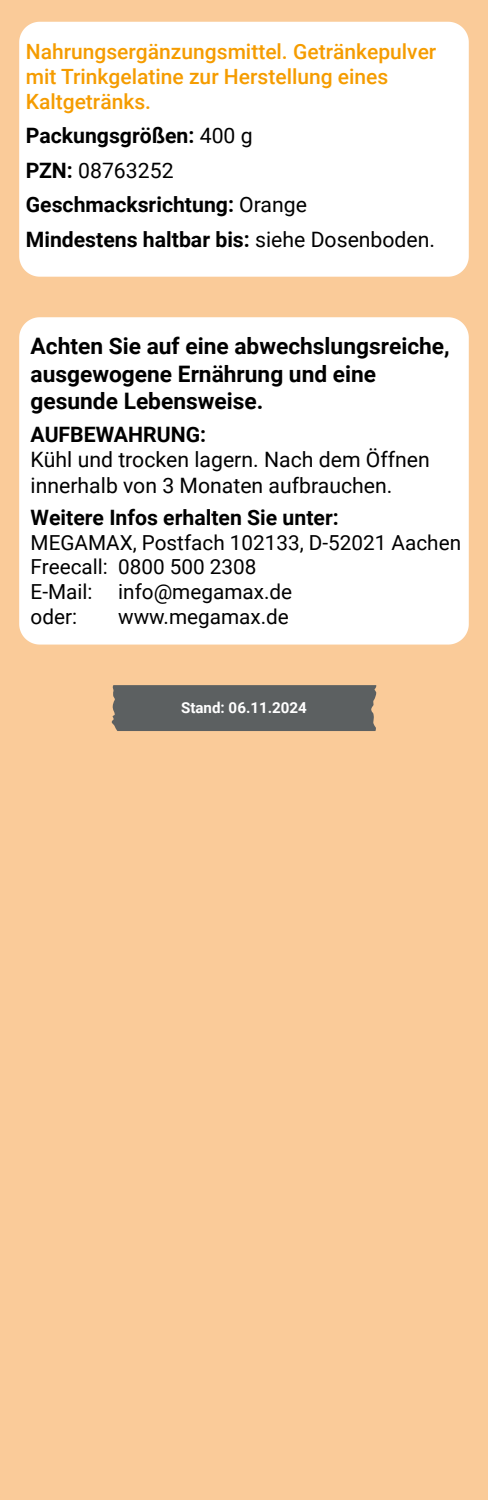
<style>
.page{position:relative;width:488px;height:1500px;background:#facb99}
.page>*{position:absolute;margin:0;border:0;box-sizing:border-box;transform-origin:0 0}
.t1{font:700 22.7px/27.2px "Roboto";color:#000}
.t2{font:700 21.2px "Roboto";color:#000}
.t3{font:21.2px/25.4px "Roboto";color:#000}
.t4{font:500 21px/25.2px "Roboto";color:#f59c00}
.t5{font:20.7px/24.9px "Roboto";color:#000}
.t6{font:700 15.1px "Roboto";color:#fff}
.s1{font-weight:400}
.s2{font-weight:700}
</style>
<div class="page">
<div style="left:19px;top:317px;width:449px;height:328px;background:#fff"></div>
<div style="left:111px;top:685px;width:265px;height:46px;background:#5c6061"></div>
<div style="left:19px;top:22px;width:449px;height:255px;background:#fff"></div>
<h2 class="t4" style="left:26px;top:38px;width:412px">Nahrungsergänzungsmittel. Getränkepulver mit Trinkgelatine zur Herstellung eines<br>Kaltgetränks.</h2>
<h2 class="t2" style="left:26px;top:121px;width:228px">Packungsgrößen: <span class="s1">400 g</span></h2>
<p class="t3" style="left:26px;top:157px;width:149px"><span class="s2">PZN:</span> 08763252</p>
<h2 class="t2" style="left:26px;top:190px;width:282px">Geschmacksrichtung: <span class="s1">Orange</span></h2>
<h2 class="t2" style="left:26px;top:225px;width:410px">Mindestens haltbar bis: <span class="s1">siehe Dosenboden.</span></h2>
<h2 class="t1" style="left:31px;top:332px;width:420px">Achten Sie auf eine abwechslungsreiche, ausgewogene Ernährung und eine gesunde Lebensweise.</h2>
<h2 class="t2" style="left:31px;top:419px;width:177px">AUFBEWAHRUNG:</h2>
<p class="t3" style="left:31px;top:446px;width:400px">Kühl und trocken lagern. Nach dem Öffnen innerhalb von 3 Monaten aufbrauchen.</p>
<h2 class="t2" style="left:31px;top:502px;width:309px">Weitere Infos erhalten Sie unter:</h2>
<p class="t5" style="left:31px;top:529px;width:432px">MEGAMAX, Postfach 102133, D-52021 Aachen<br>Freecall: 0800 500 2308</p>
<p class="t5" style="left:31px;top:579px;width:263px">E-Mail: info@megamax.de oder:</p>
<p class="t5" style="left:118px;top:604px;width:172px">www.megamax.de</p>
<p class="t6" style="left:181px;top:697px;width:127px">Stand: 06.11.2024</p>
</div>
